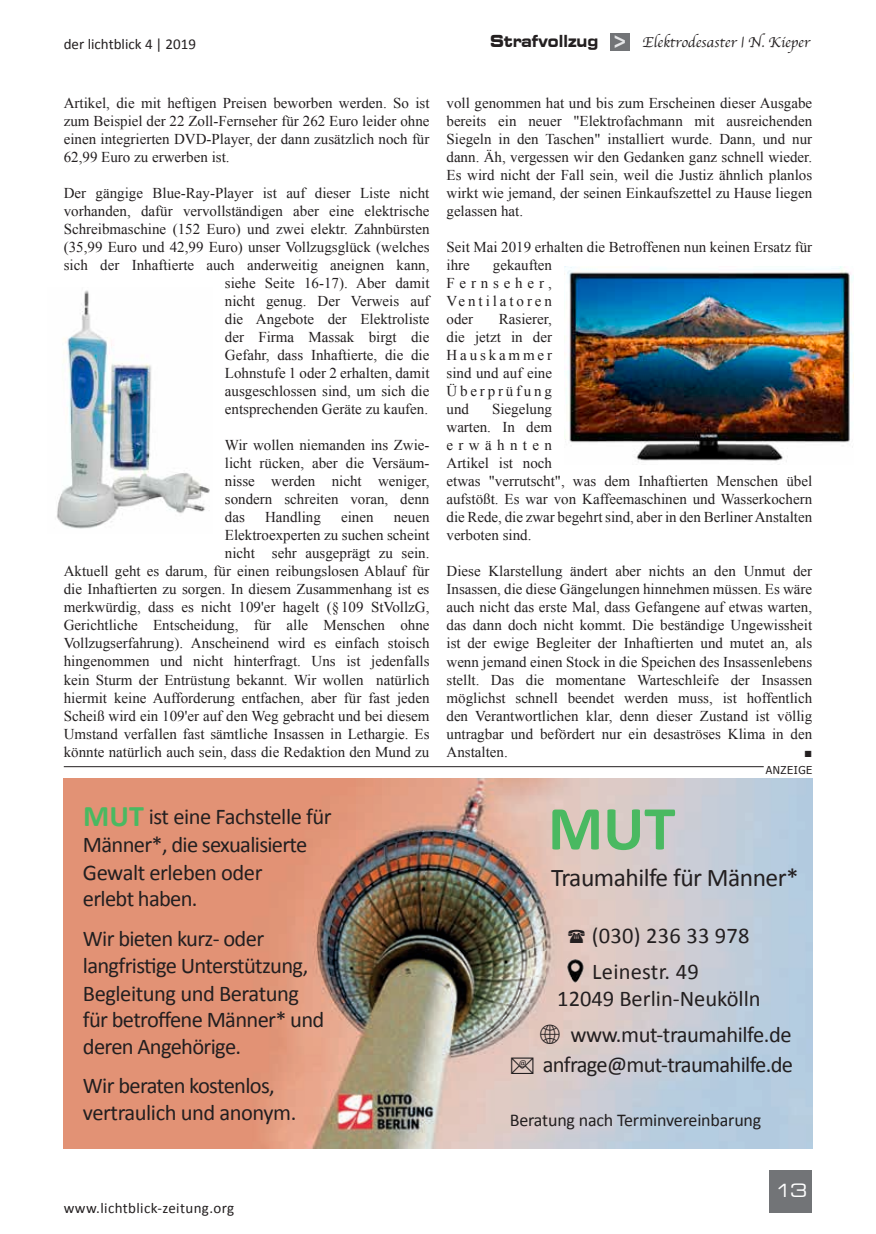
<style>
.page{position:relative;width:876px;height:1234px;background:#fff}
.page>*{position:absolute;margin:0;border:0;box-sizing:border-box;transform-origin:0 0}
.t1{font:700 63px "Calibri";color:#4ab961}
.t2{font:25.5px "Calibri";letter-spacing:-.02em;color:#231f20}
.t3{font:22.5px/27.2px "Calibri";letter-spacing:-.03em;color:#231f20}
.t4{font:22.5px/35.7px "Calibri";letter-spacing:.01em;color:#231f20}
.t5{font:18px "Calibri";letter-spacing:-.01em;color:#231f20}
.t6{font:expanded 18px "Square 721 BT";color:#fff}
.t7{font:15px/18px "Times New Roman";color:#231f20;text-align:justify}
.t8{font:15px "Calibri";letter-spacing:.015em;color:#231f20}
.t9{font:15px "Apple Chancery";color:#231f20}
.t10{font:13.5px "Times New Roman";color:#231f20}
.t11{font:10.8px "Tahoma";letter-spacing:.05em;color:#231f20}
.t12{font:9px "Calibri";color:#231f20}
.s1{font-family:"Square 721 BT";font-weight:700;font-stretch:expanded;font-size:16.5px}
.s2{font-family:"Stencil Std";font-size:21px;color:#e6e7e9}
.s3{font-weight:700;font-size:30px;color:#4ab961}
</style>
<div class="page">
<div style="left:770px;top:1169px;width:42px;height:43px;background:#727477"></div>
<img style="left:565px;top:266px;width:288px;height:196px">
<img style="left:56px;top:290px;width:154px;height:239px">
<img style="left:64px;top:778px;width:748px;height:370px">
<img style="left:566px;top:958px;width:18px;height:24px">
<hr style="left:64px;top:766px;width:700px;height:1px;background:#231f20">
<div style="left:610px;top:33px;width:20px;height:17px;background:#727477"></div>
<svg style="left:568px;top:929px;width:44px;height:15px"></svg>
<svg style="left:540px;top:1024px;width:20px;height:20px"></svg>
<svg style="left:511px;top:1057px;width:22px;height:16px"></svg>
<p class="t8" style="left:64px;top:34px;width:134px">der lichtblick 4 | 2019</p>
<p class="t9" style="left:490px;top:33px;width:321px"><span class="s1">Strafvollzug</span> <span class="s2">&gt;</span> Elektrodesaster | N. Kieper</p>
<p class="t7" style="left:64px;top:94px;width:367px">Artikel, die mit heftigen Preisen beworben werden. So ist zum Beispiel der 22 Zoll-Fernseher für 262 Euro leider ohne einen integrierten DVD-Player, der dann zusätzlich noch für 62,99 Euro zu erwerben ist.</p>
<p class="t7" style="left:64px;top:184px;width:367px;text-align:right">Der gängige Blue-Ray-Player ist auf dieser Liste nicht vorhanden, dafür vervollständigen aber eine elektrische Schreibmaschine (152 Euro) und zwei elektr. Zahnbürsten (35,99 Euro und 42,99 Euro) unser Vollzugsglück (welches sich der Inhaftierte auch anderweitig aneignen kann, siehe Seite 16-17). Aber damit<br>nicht genug. Der Verweis auf<br>die Angebote der Elektroliste<br>der Firma Massak birgt die<br>Gefahr, dass Inhaftierte, die die<br>Lohnstufe 1 oder 2 erhalten, damit<br>ausgeschlossen sind, um sich die<br>entsprechenden Geräte zu kaufen.</p>
<p class="t7" style="left:225px;top:436px;width:206px">Wir wollen niemanden ins Zwie&shy;licht rücken, aber die Versäum&shy;nisse werden nicht weniger, sondern schreiten voran, denn das</p>
<p class="t7" style="left:265px;top:508px;width:57px">Handling</p>
<p class="t7" style="left:341px;top:508px;width:34px">einen</p>
<p class="t7" style="left:64px;top:508px;width:367px;text-align:right">neuen<br>Elektroexperten zu suchen scheint<br>nicht sehr ausgeprägt zu sein.<br>Aktuell geht es darum, für einen reibungslosen Ablauf für die Inhaftierten zu sorgen. In diesem Zusammenhang ist es merkwürdig, dass es nicht 109'er hagelt (§109 StVollzG, Gerichtliche Entscheidung, für alle Menschen ohne Vollzugserfahrung). Anscheinend wird es einfach stoisch hingenommen und nicht hinterfragt. Uns ist jedenfalls kein Sturm der Entrüstung bekannt. Wir wollen natürlich hiermit keine Aufforderung entfachen, aber für fast jeden Scheiß wird ein 109'er auf den Weg gebracht und bei diesem Umstand verfallen fast sämtliche Insassen in Lethargie. Es könnte natürlich auch sein, dass die Redaktion den Mund zu</p>
<h3 class="t3" style="left:83px;top:803px;width:250px"><span class="s3">MUT</span> ist eine Fachstelle für<br>Männer*, die sexualisierte<br>Gewalt erleben oder<br>erlebt haben.</h3>
<h3 class="t3" style="left:83px;top:924px;width:243px">Wir bieten kurz- oder langfristige Unterstützung,<br>Begleitung und Beratung für betroffene Männer* und deren Angehörige.</h3>
<h3 class="t3" style="left:83px;top:1072px;width:215px;line-height:26.5px">Wir beraten kostenlos, vertraulich und anonym.</h3>
<p class="t7" style="left:446px;top:94px;width:367px">voll genommen hat und bis zum Erscheinen dieser Ausgabe bereits ein neuer "Elektrofachmann mit ausreichenden Siegeln in den Taschen" installiert wurde. Dann, und nur dann. Äh, vergessen wir den Gedanken ganz schnell wieder.<br>Es wird nicht der Fall sein, weil die Justiz ähnlich planlos wirkt wie jemand, der seinen Einkaufszettel zu Hause liegen gelassen hat.</p>
<p class="t7" style="left:446px;top:238px;width:367px">Seit Mai 2019 erhalten die Betroffenen nun keinen Ersatz für ihre</p>
<p class="t7" style="left:446px;top:256px;width:107px;text-indent:46px">gekauften Fernseher, Ventilatoren oder</p>
<p class="t7" style="left:446px;top:310px;width:107px;text-indent:52px">Rasierer, die jetzt in der Hauskammer sind und auf eine Überprüfung und</p>
<p class="t7" style="left:446px;top:400px;width:367px;text-align:left;text-indent:45px">Siegelung<br>warten. In dem<br>erwähnten<br>Artikel ist noch<br>etwas "verrutscht", was dem Inhaftierten Menschen übel aufstößt. Es war von Kaffeemaschinen und Wasserkochern die Rede, die zwar begehrt sind, aber in den Berliner Anstalten verboten sind.</p>
<p class="t7" style="left:446px;top:562px;width:367px">Diese Klarstellung ändert aber nichts an den Unmut der Insassen, die diese Gängelungen hinnehmen müssen. Es wäre auch nicht das erste Mal, dass Gefangene auf etwas warten, das dann doch nicht kommt. Die beständige Ungewissheit ist der ewige Begleiter der Inhaftierten und mutet an, als wenn jemand einen Stock in die Speichen des Insassenlebens stellt. Das die momentane Warteschleife der Insassen möglichst schnell beendet werden muss, ist hoffentlich den Verantwortlichen klar, denn dieser Zustand ist völlig untragbar und befördert nur ein desaströses Klima in den Anstalten.</p>
<p class="t10" style="left:804px;top:742px;width:10px">■</p>
<p class="t11" style="left:766px;top:762px;width:48px">ANZEIGE</p>
<h1 class="t1" style="left:548px;top:788px;width:129px">MUT</h1>
<h2 class="t2" style="left:551px;top:861px;width:249px">Traumahilfe für Männer*</h2>
<h3 class="t4" style="left:592px;top:917px;width:159px">(030) 236 33 978<br>Leinestr. 49</h3>
<h3 class="t3" style="left:570px;top:980px;width:223px;line-height:35.5px;text-indent:-13px">12049 Berlin-Neukölln www.mut-traumahilfe.de</h3>
<p class="t12" style="left:519px;top:1056px;width:10px">@</p>
<h3 class="t3" style="left:543px;top:1050px;width:252px">anfrage@mut-traumahilfe.de</h3>
<p class="t5" style="left:510px;top:1108px;width:253px">Beratung nach Terminvereinbarung</p>
<p class="t8" style="left:64px;top:1197px;width:172px">www.lichtblick-zeitung.org</p>
<p class="t6" style="left:775px;top:1179px;width:34px">13</p>
</div>
